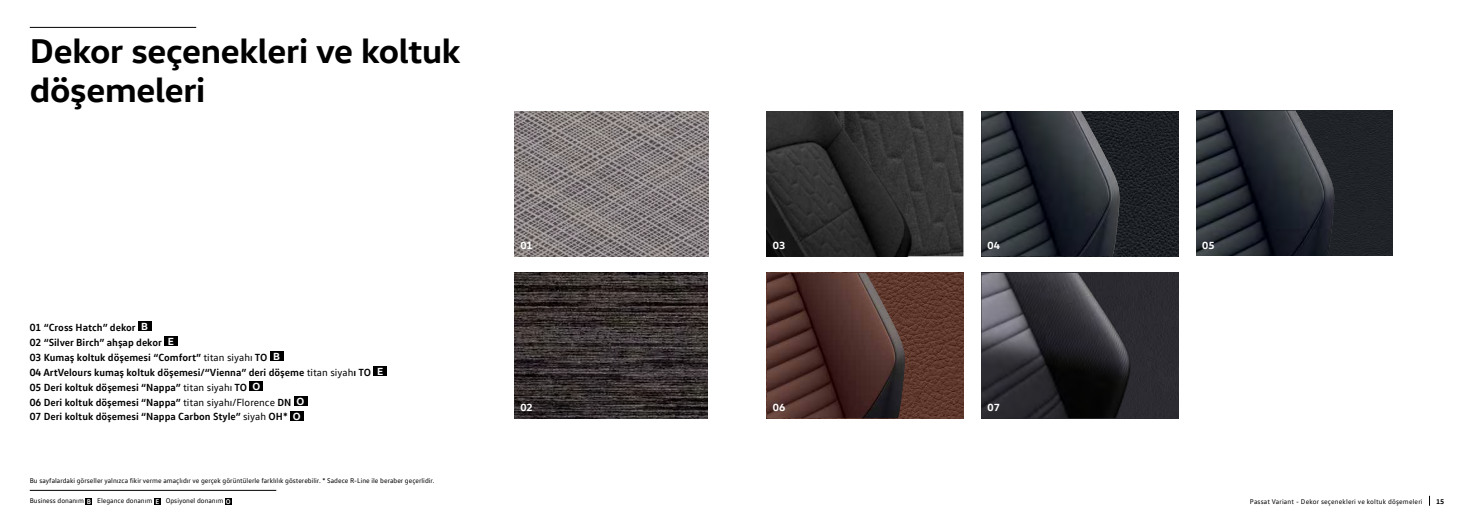
<style>
.page{position:relative;width:1474px;height:521px;background:#fff}
.page>*{position:absolute;margin:0;border:0;box-sizing:border-box;transform-origin:0 0}
.t1{font:700 35px/39.4px "VW Head";letter-spacing:-.01em;color:#000}
.t2{font:700 10.5px/14.9px "VW Text";color:#000}
.t3{font:700 10.5px "VW Head";color:#fff}
.t4{font:7px "VW Text";color:#000}
.t5{font:7px "VW Text";letter-spacing:.02em;color:#000}
.t6{font:700 7px "VW Head";color:#000}
.s1{font-family:"VW Head";color:#fff}
.s2{font-weight:400}
.s3{font-weight:700;color:#fff}
</style>
<div class="page">
<img style="left:514px;top:111px;width:194px;height:145px">
<img style="left:514px;top:273px;width:193px;height:146px">
<div style="left:1334px;top:111px;width:58px;height:145px;background:#202328"></div>
<img style="left:1196px;top:111px;width:138px;height:145px">
<img style="left:905px;top:273px;width:58px;height:145px">
<img style="left:766px;top:273px;width:139px;height:145px">
<img style="left:1120px;top:111px;width:58px;height:145px">
<img style="left:981px;top:111px;width:139px;height:145px">
<div style="left:1155px;top:273px;width:23px;height:145px;background:#2c2b31"></div>
<img style="left:981px;top:273px;width:174px;height:145px">
<img style="left:924px;top:111px;width:39px;height:145px">
<img style="left:766px;top:111px;width:158px;height:145px">
<hr style="left:30px;top:27px;width:166px;height:1px;background:#000">
<svg style="left:86px;top:498px;width:6px;height:6px"></svg>
<div style="left:154px;top:498px;width:7px;height:6px;background:#000"></div>
<svg style="left:225px;top:498px;width:6px;height:6px"></svg>
<hr style="left:30px;top:490px;width:246px;height:1px;background:#000">
<div style="left:138px;top:321px;width:13px;height:10px;background:#000"></div>
<div style="left:164px;top:336px;width:14px;height:10px;background:#000"></div>
<div style="left:270px;top:351px;width:13px;height:10px;background:#000"></div>
<div style="left:373px;top:366px;width:14px;height:10px;background:#000"></div>
<div style="left:249px;top:381px;width:14px;height:10px;background:#000"></div>
<div style="left:294px;top:396px;width:13px;height:9px;background:#000"></div>
<div style="left:290px;top:410px;width:13px;height:10px;background:#000"></div>
<h1 class="t1" style="left:30px;top:30px;width:432px">Dekor seçenekleri ve koltuk döşemeleri</h1>
<p class="t2" style="left:30px;top:320px;width:355px">01 “Cross Hatch” dekor <span class="s1">B<br></span>02 “Silver Birch” ahşap dekor <span class="s1">E<br></span>03 Kumaş koltuk döşemesi “Comfort” <span class="s2">titan siyahı</span> TO <span class="s1">B<br></span>04 ArtVelours kumaş koltuk döşemesi/“Vienna” deri döşeme <span class="s2">titan siyah</span>ı TO <span class="s1">E </span>05 Deri koltuk döşemesi “Nappa” <span class="s2">titan siyahı</span> TO <span class="s1">O<br></span>06 Deri koltuk döşemesi “Nappa” <span class="s2">titan siyahı/Florence</span> DN <span class="s1">O<br></span>07 Deri koltuk döşemesi “Nappa Carbon Style” <span class="s2">siyah</span> OH* <span class="s1">O</span></p>
<p class="t4" style="left:30px;top:476px;width:406px">Bu sayfalardaki görseller yalnızca fikir verme amaçlıdır ve gerçek görüntülerle farklılık gösterebilir. * Sadece R-Line ile beraber geçerlidir.</p>
<p class="t4" style="left:30px;top:496px;width:202px">Business donanım <span class="s3">B</span> Elegance donanım <span class="s3">E</span> Opsiyonel donanım <span class="s3">O</span></p>
<p class="t3" style="left:520px;top:239px;width:14px">01</p>
<p class="t3" style="left:773px;top:239px;width:14px">03</p>
<p class="t3" style="left:1202px;top:239px;width:14px">05</p>
<p class="t3" style="left:987px;top:239px;width:14px">04</p>
<p class="t3" style="left:520px;top:401px;width:14px">02</p>
<p class="t3" style="left:773px;top:401px;width:14px">06</p>
<p class="t3" style="left:987px;top:401px;width:14px">07</p>
<p class="t5" style="left:1249px;top:497px;width:174px">Passat Variant - Dekor seçenekleri ve koltuk döşemeleri</p>
<p class="t6" style="left:1435px;top:496px;width:10px">15</p>
</div>
